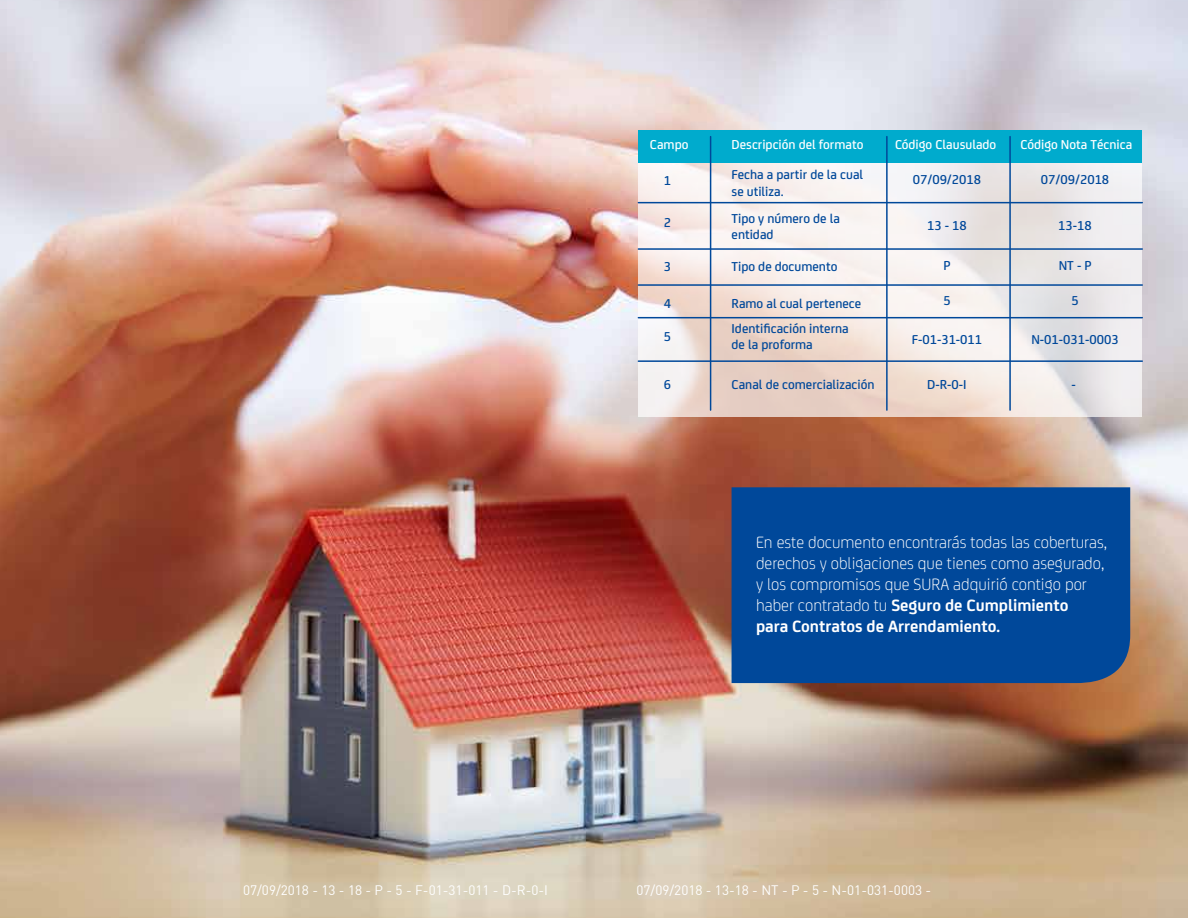
<style>
.page{position:relative;width:1188px;height:918px;background:#fff}
.page>*{position:absolute;margin:0;border:0;box-sizing:border-box;transform-origin:0 0}
.t1{font:300 17.55px/21px "FS Joey";color:#fff}
.t2{font:500 13.8px/16.5px "FS Joey";color:#00489a}
.t3{font:500 13.8px "FS Joey";color:#fff}
.t4{font:13.5px "DIN Offc";color:#fff}
.s1{font-weight:700}
</style>
<div class="page">
<img style="left:0;top:0;width:1188px;height:918px">
<div style="left:732px;top:487px;width:398px;height:196px;background:#00489a"></div>
<svg style="left:638px;top:162px;width:504px;height:254px"></svg>
<div style="left:638px;top:130px;width:504px;height:32px;background:#00abcd"></div>
<hr style="left:710px;top:137px;width:1px;height:273px;background:#00489a">
<hr style="left:886px;top:137px;width:2px;height:273px;background:#00489a">
<hr style="left:1009px;top:137px;width:2px;height:273px;background:#00489a">
<hr style="left:638px;top:202px;width:504px;height:1px;background:#00489a">
<hr style="left:638px;top:248px;width:504px;height:2px;background:#00489a">
<hr style="left:638px;top:284px;width:504px;height:2px;background:#00489a">
<hr style="left:638px;top:317px;width:504px;height:1px;background:#00489a">
<hr style="left:638px;top:360px;width:504px;height:2px;background:#00489a">
<p class="t3" style="left:650px;top:135px;width:40px">Campo</p>
<p class="t3" style="left:732px;top:135px;width:133px">Descripción del formato</p>
<p class="t3" style="left:895px;top:135px;width:103px">Código Clausulado</p>
<p class="t3" style="left:1020px;top:135px;width:113px">Código Nota Técnica</p>
<p class="t2" style="left:664px;top:171px;width:9px">1</p>
<p class="t2" style="left:664px;top:213px;width:9px">2</p>
<p class="t2" style="left:664px;top:258px;width:9px">3</p>
<p class="t2" style="left:664px;top:294px;width:9px">4</p>
<p class="t2" style="left:664px;top:327px;width:9px">5</p>
<p class="t2" style="left:732px;top:166px;width:133px">Fecha a partir de la cual se utiliza.</p>
<p class="t2" style="left:913px;top:171px;width:70px">07/09/2018</p>
<p class="t2" style="left:1041px;top:171px;width:70px">07/09/2018</p>
<p class="t2" style="left:732px;top:209px;width:110px">Tipo y número de la entidad</p>
<p class="t2" style="left:732px;top:258px;width:107px">Tipo de documento</p>
<p class="t2" style="left:732px;top:290px;width:131px;line-height:24.9px">Ramo al cual pertenece<br>Identificación interna</p>
<p class="t2" style="left:732px;top:335px;width:83px">de la proforma</p>
<p class="t2" style="left:927px;top:216px;width:41px">13 - 18</p>
<p class="t2" style="left:1058px;top:216px;width:35px">13-18</p>
<p class="t2" style="left:943px;top:256px;width:9px">P</p>
<p class="t2" style="left:1059px;top:256px;width:34px">NT - P</p>
<p class="t2" style="left:943px;top:292px;width:9px">5</p>
<p class="t2" style="left:1071px;top:292px;width:9px">5</p>
<p class="t2" style="left:912px;top:330px;width:72px">F-01-31-011</p>
<p class="t2" style="left:1031px;top:330px;width:89px">N-01-031-0003</p>
<p class="t2" style="left:664px;top:375px;width:9px">6</p>
<p class="t2" style="left:732px;top:375px;width:145px">Canal de comercialización</p>
<p class="t2" style="left:927px;top:375px;width:41px">D-R-0-I</p>
<p class="t2" style="left:1071px;top:375px;width:6px">-</p>
<p class="t1" style="left:756px;top:530px;width:352px">En este documento encontrarás todas las coberturas, derechos y obligaciones que tienes como asegurado, y los compromisos que SURA adquirió contigo por haber contratado tu <span class="s1">Seguro de Cumplimiento<br>para Contratos de Arrendamiento.</span></p>
<p class="t4" style="left:243px;top:882px;width:307px">07/09/2018 - 13 - 18 - P - 5 - F-01-31-011 - D-R-0-I</p>
<p class="t4" style="left:637px;top:882px;width:296px">07/09/2018 - 13-18 - NT - P - 5 - N-01-031-0003 -</p>
</div>
